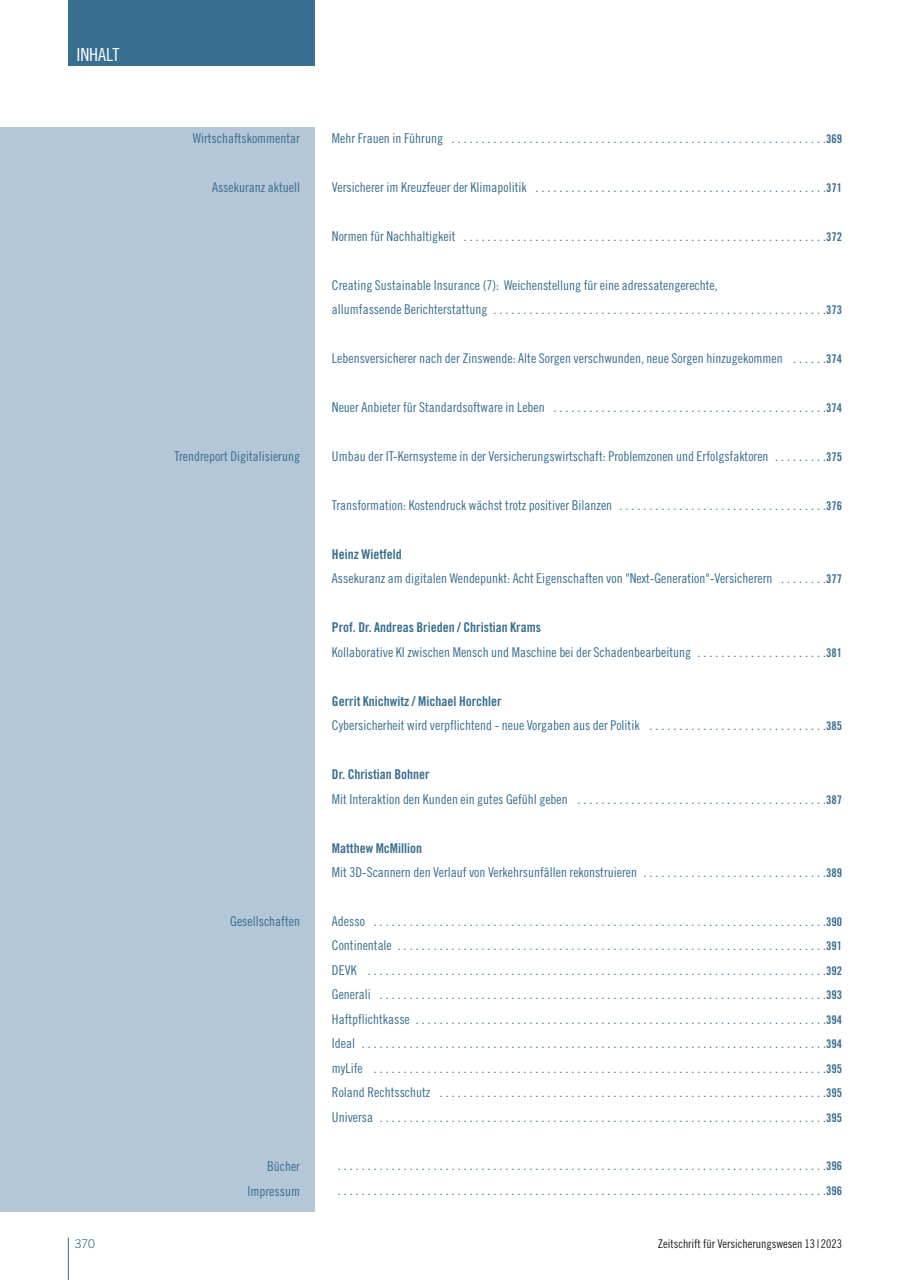
<style>
.page{position:relative;width:902px;height:1280px;background:#fff}
.page>*{position:absolute;margin:0;border:0;box-sizing:border-box;transform-origin:0 0}
.t1{font:18px "Trade Gothic LT Std Cn 18";color:#fff}
.t2{font:13.5px/24.5px "Trade Gothic LT Std Cn 18";color:#386e8f}
.t3{font:13.5px "Trade Gothic LT Std Bd Cn 20";color:#386e8f}
.t4{font:12px "Trade Gothic LT Std Cn 18";color:#231f20}
.t5{font:300 12px "Trade Gothic LT Std";color:#386e8f}
.s1{font-family:"Trade Gothic LT Std Bd Cn 20";font-size:12px}
</style>
<div class="page">
<hr style="left:68px;top:1237px;width:1px;height:43px;background:#386e8f">
<div style="left:68px;top:0;width:247px;height:66px;background:#386e8f"></div>
<div style="left:0;top:127px;width:315px;height:1085px;background:#b4c7d8"></div>
<h1 class="t1" style="left:76px;top:49px;width:44px">INHALT</h1>
<p class="t2" style="left:193px;top:127px;width:109px">Wirtschaftskommentar</p>
<p class="t2" style="left:212px;top:176px;width:89px">Assekuranz aktuell</p>
<p class="t2" style="left:175px;top:445px;width:127px">Trendreport Digitalisierung</p>
<p class="t2" style="left:230px;top:910px;width:71px">Gesellschaften</p>
<p class="t2" style="left:248px;top:1155px;width:54px;text-align:right">Bücher<br>Impressum</p>
<p class="t2" style="left:332px;top:127px;width:512px">Mehr Frauen in Führung . . . . . . . . . . . . . . . . . . . . . . . . . . . . . . . . . . . . . . . . . . . . . . . . . . . . . . . . . . . . . . .<span class="s1">369</span></p>
<p class="t2" style="left:332px;top:176px;width:512px">Versicherer im Kreuzfeuer der Klimapolitik . . . . . . . . . . . . . . . . . . . . . . . . . . . . . . . . . . . . . . . . . . . . . . . . .<span class="s1">371</span></p>
<p class="t2" style="left:332px;top:225px;width:512px">Normen für Nachhaltigkeit . . . . . . . . . . . . . . . . . . . . . . . . . . . . . . . . . . . . . . . . . . . . . . . . . . . . . . . . . . . . .<span class="s1">372</span></p>
<p class="t2" style="left:332px;top:274px;width:512px">Creating Sustainable Insurance (7): Weichenstellung für eine adressatengerechte,<br>allumfassende Berichterstattung . . . . . . . . . . . . . . . . . . . . . . . . . . . . . . . . . . . . . . . . . . . . . . . . . . . . . . . .<span class="s1">373</span></p>
<p class="t2" style="left:332px;top:347px;width:512px">Lebensversicherer nach der Zinswende: Alte Sorgen verschwunden, neue Sorgen hinzugekommen . . . . . .<span class="s1">374</span></p>
<p class="t2" style="left:332px;top:396px;width:512px">Neuer Anbieter für Standardsoftware in Leben . . . . . . . . . . . . . . . . . . . . . . . . . . . . . . . . . . . . . . . . . . . . . .<span class="s1">374</span></p>
<p class="t2" style="left:332px;top:445px;width:512px">Umbau der IT-Kernsysteme in der Versicherungswirtschaft: Problemzonen und Erfolgsfaktoren . . . . . . . . .<span class="s1">375</span></p>
<p class="t2" style="left:332px;top:494px;width:512px">Transformation: Kostendruck wächst trotz positiver Bilanzen . . . . . . . . . . . . . . . . . . . . . . . . . . . . . . . . . . .<span class="s1">376</span></p>
<p class="t3" style="left:332px;top:549px;width:72px">Heinz Wietfeld</p>
<p class="t2" style="left:332px;top:567px;width:512px">Assekuranz am digitalen Wendepunkt: Acht Eigenschaften von "Next-Generation"-Versicherern . . . . . . . .<span class="s1">377</span></p>
<p class="t3" style="left:332px;top:622px;width:211px">Prof. Dr. Andreas Brieden / Christian Krams</p>
<p class="t2" style="left:332px;top:641px;width:512px">Kollaborative KI zwischen Mensch und Maschine bei der Schadenbearbeitung . . . . . . . . . . . . . . . . . . . . . .<span class="s1">381</span></p>
<p class="t3" style="left:332px;top:696px;width:171px">Gerrit Knichwitz / Michael Horchler</p>
<p class="t2" style="left:332px;top:714px;width:512px">Cybersicherheit wird verpflichtend - neue Vorgaben aus der Politik . . . . . . . . . . . . . . . . . . . . . . . . . . . . . .<span class="s1">385</span></p>
<p class="t3" style="left:332px;top:769px;width:99px">Dr. Christian Bohner</p>
<p class="t2" style="left:332px;top:787px;width:512px">Mit Interaktion den Kunden ein gutes Gefühl geben . . . . . . . . . . . . . . . . . . . . . . . . . . . . . . . . . . . . . . . . . .<span class="s1">387</span></p>
<p class="t3" style="left:332px;top:843px;width:92px">Matthew McMillion</p>
<p class="t2" style="left:332px;top:861px;width:512px">Mit 3D-Scannern den Verlauf von Verkehrsunfällen rekonstruieren . . . . . . . . . . . . . . . . . . . . . . . . . . . . . . .<span class="s1">389</span></p>
<p class="t2" style="left:332px;top:910px;width:512px;text-align:justify">Adesso . . . . . . . . . . . . . . . . . . . . . . . . . . . . . . . . . . . . . . . . . . . . . . . . . . . . . . . . . . . . . . . . . . . . . . . . . . . .<span class="s1">390<br></span>Continentale . . . . . . . . . . . . . . . . . . . . . . . . . . . . . . . . . . . . . . . . . . . . . . . . . . . . . . . . . . . . . . . . . . . . . . . .<span class="s1">391<br></span>DEVK . . . . . . . . . . . . . . . . . . . . . . . . . . . . . . . . . . . . . . . . . . . . . . . . . . . . . . . . . . . . . . . . . . . . . . . . . . . . .<span class="s1">392<br></span>Generali . . . . . . . . . . . . . . . . . . . . . . . . . . . . . . . . . . . . . . . . . . . . . . . . . . . . . . . . . . . . . . . . . . . . . . . . . . .<span class="s1">393<br></span>Haftpflichtkasse . . . . . . . . . . . . . . . . . . . . . . . . . . . . . . . . . . . . . . . . . . . . . . . . . . . . . . . . . . . . . . . . . . . . .<span class="s1">394<br></span>Ideal . . . . . . . . . . . . . . . . . . . . . . . . . . . . . . . . . . . . . . . . . . . . . . . . . . . . . . . . . . . . . . . . . . . . . . . . . . . . . .<span class="s1">394 </span>myLife . . . . . . . . . . . . . . . . . . . . . . . . . . . . . . . . . . . . . . . . . . . . . . . . . . . . . . . . . . . . . . . . . . . . . . . . . . . .<span class="s1">395<br></span>Roland Rechtsschutz . . . . . . . . . . . . . . . . . . . . . . . . . . . . . . . . . . . . . . . . . . . . . . . . . . . . . . . . . . . . . . . . .<span class="s1">395<br></span>Universa . . . . . . . . . . . . . . . . . . . . . . . . . . . . . . . . . . . . . . . . . . . . . . . . . . . . . . . . . . . . . . . . . . . . . . . . . . .<span class="s1">395</span></p>
<p class="t2" style="left:338px;top:1154px;width:506px">. . . . . . . . . . . . . . . . . . . . . . . . . . . . . . . . . . . . . . . . . . . . . . . . . . . . . . . . . . . . . . . . . . . . . . . . . . . . . . . . . .<span class="s1">396 </span>. . . . . . . . . . . . . . . . . . . . . . . . . . . . . . . . . . . . . . . . . . . . . . . . . . . . . . . . . . . . . . . . . . . . . . . . . . . . . . . . . .<span class="s1">396</span></p>
<p class="t5" style="left:75px;top:1239px;width:22px">370</p>
<p class="t4" style="left:658px;top:1239px;width:186px">Zeitschrift für Versicherungswesen 13 | 2023</p>
</div>
